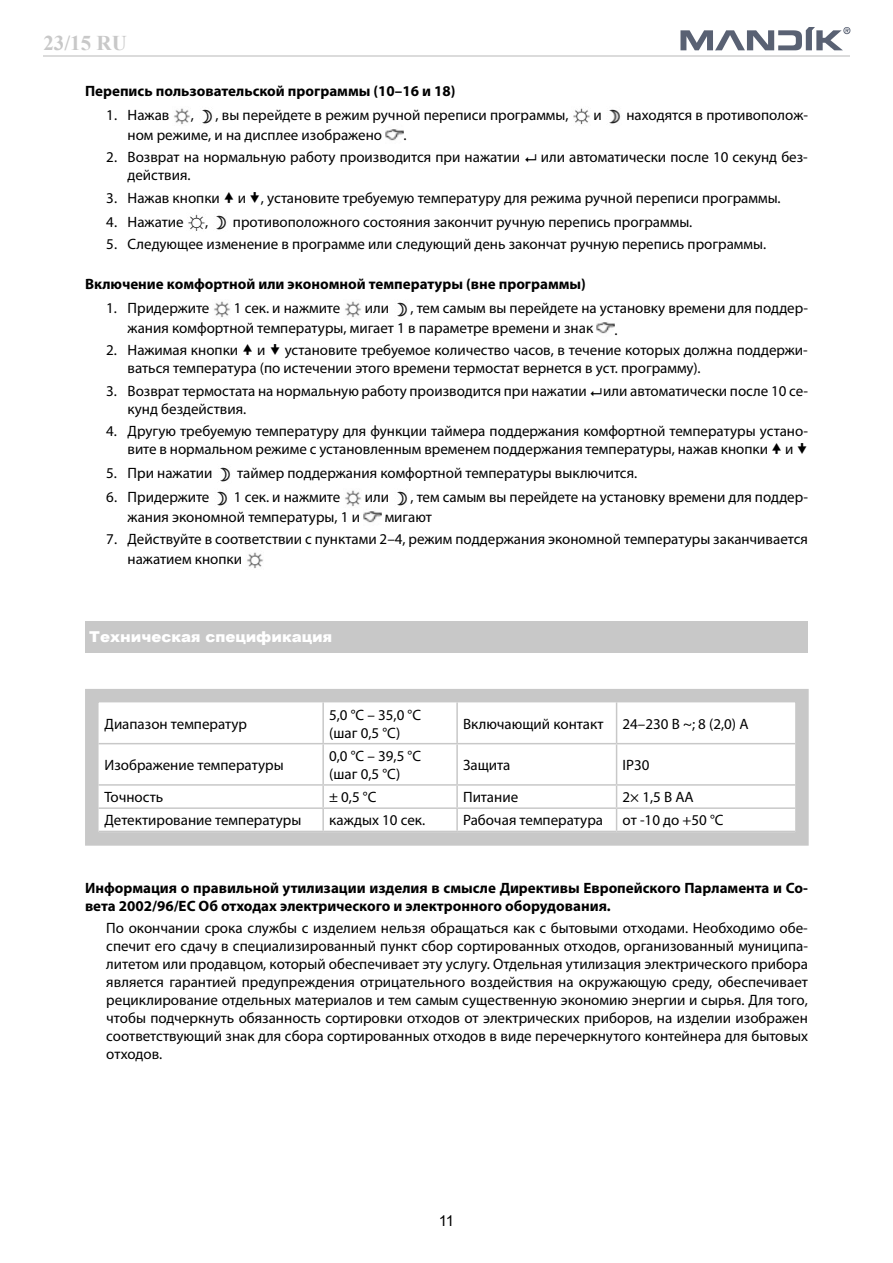
<style>
.page{position:relative;width:893px;height:1263px;background:#fff}
.page>*{position:absolute;margin:0;border:0;box-sizing:border-box;transform-origin:0 0}
.t1{font:700 21px "Times New Roman";color:#c8c8c8}
.t2{font:15px/18px "Myriad Pro";color:#000}
.t3{font:700 15px/18px "Myriad Pro";color:#000}
.t4{font:900 15px "Arial";color:#fff}
.t5{font:15px "Arial";color:#000}
</style>
<div class="page">
<hr style="left:43px;top:55px;width:806px;height:1px;background:#dbdbdb">
<svg style="left:680px;top:27px;width:170px;height:23px"></svg>
<img style="left:174px;top:108px;width:16px;height:17px">
<img style="left:202px;top:109px;width:11px;height:15px">
<img style="left:573px;top:108px;width:17px;height:17px">
<img style="left:609px;top:109px;width:12px;height:15px">
<img style="left:385px;top:129px;width:19px;height:12px">
<img style="left:188px;top:214px;width:17px;height:17px">
<img style="left:216px;top:215px;width:11px;height:15px">
<img style="left:214px;top:301px;width:16px;height:17px">
<img style="left:345px;top:301px;width:16px;height:17px">
<img style="left:397px;top:302px;width:11px;height:15px">
<img style="left:596px;top:322px;width:19px;height:12px">
<img style="left:220px;top:467px;width:11px;height:15px">
<img style="left:217px;top:491px;width:11px;height:15px">
<img style="left:345px;top:490px;width:16px;height:17px">
<img style="left:397px;top:491px;width:11px;height:15px">
<img style="left:363px;top:511px;width:18px;height:12px">
<img style="left:247px;top:552px;width:16px;height:17px">
<hr style="left:322px;top:702px;width:2px;height:41px;background:#c8c8c8">
<hr style="left:456px;top:702px;width:2px;height:41px;background:#c8c8c8">
<hr style="left:616px;top:702px;width:1px;height:41px;background:#c8c8c8">
<hr style="left:99px;top:743px;width:224px;height:1px;background:#c8c8c8">
<hr style="left:323px;top:743px;width:134px;height:1px;background:#c8c8c8">
<hr style="left:322px;top:744px;width:2px;height:40px;background:#c8c8c8">
<hr style="left:457px;top:743px;width:160px;height:1px;background:#c8c8c8">
<hr style="left:456px;top:744px;width:2px;height:40px;background:#c8c8c8">
<hr style="left:617px;top:743px;width:178px;height:1px;background:#c8c8c8">
<hr style="left:616px;top:744px;width:1px;height:40px;background:#c8c8c8">
<hr style="left:99px;top:784px;width:224px;height:2px;background:#c8c8c8">
<hr style="left:323px;top:784px;width:134px;height:2px;background:#c8c8c8">
<hr style="left:322px;top:786px;width:2px;height:21px;background:#c8c8c8">
<hr style="left:457px;top:784px;width:160px;height:2px;background:#c8c8c8">
<hr style="left:456px;top:786px;width:2px;height:21px;background:#c8c8c8">
<hr style="left:617px;top:784px;width:178px;height:2px;background:#c8c8c8">
<hr style="left:99px;top:807px;width:224px;height:2px;background:#c8c8c8">
<hr style="left:323px;top:807px;width:134px;height:2px;background:#c8c8c8">
<hr style="left:322px;top:809px;width:2px;height:22px;background:#c8c8c8">
<hr style="left:457px;top:807px;width:160px;height:2px;background:#c8c8c8">
<hr style="left:456px;top:809px;width:2px;height:22px;background:#c8c8c8">
<hr style="left:617px;top:807px;width:178px;height:2px;background:#c8c8c8">
<svg style="left:616px;top:786px;width:1px;height:45px"></svg>
<div style="left:85px;top:689px;width:724px;height:157px;border:14px solid #c8c8c8"></div>
<div style="left:85px;top:621px;width:723px;height:31px;background:#c8c8c8"></div>
<h1 class="t1" style="left:43px;top:28px;width:85px">23/15 RU</h1>
<p class="t3" style="left:85px;top:82px;width:372px">Перепись пользовательской программы (10–16 и 18)</p>
<p class="t2" style="left:106px;top:106px;width:65px">1. Нажав</p>
<p class="t2" style="left:191px;top:106px;width:5px">,</p>
<p class="t2" style="left:216px;top:106px;width:354px">, вы перейдете в режим ручной переписи программы,</p>
<p class="t2" style="left:593px;top:106px;width:10px">и</p>
<p class="t2" style="left:626px;top:106px;width:183px">находятся в противополож-</p>
<p class="t2" style="left:128px;top:126px;width:256px">ном режиме, и на дисплее изображено</p>
<p class="t2" style="left:404px;top:126px;width:5px">.</p>
<p class="t2" style="left:106px;top:148px;width:415px">2. Возврат на нормальную работу производится при нажатии</p>
<p class="t2" style="left:541px;top:148px;width:269px">или автоматически после 10 секунд без-</p>
<p class="t2" style="left:128px;top:166px;width:65px">действия.</p>
<p class="t2" style="left:106px;top:188px;width:676px">3. Нажав кнопки и , установите требуемую температуру для режима ручной переписи программы.</p>
<p class="t2" style="left:106px;top:212px;width:79px">4. Нажатие</p>
<p class="t2" style="left:205px;top:212px;width:5px">,</p>
<p class="t2" style="left:233px;top:212px;width:461px">противоположного состояния закончит ручную перепись программы.</p>
<p class="t2" style="left:106px;top:235px;width:661px">5. Следующее изменение в программе или следующий день закончат ручную перепись программы.</p>
<p class="t3" style="left:85px;top:275px;width:502px">Включение комфортной или экономной температуры (вне программы)</p>
<p class="t2" style="left:106px;top:299px;width:105px">1. Придержите</p>
<p class="t2" style="left:234px;top:299px;width:108px">1 сек. и нажмите</p>
<p class="t2" style="left:365px;top:299px;width:26px">или</p>
<p class="t2" style="left:128px;top:298px;width:682px;line-height:19.8px;text-indent:283px">, тем самым вы перейдете на установку времени для поддер&shy;жания комфортной температуры, мигает 1 в параметре времени и знак</p>
<p class="t2" style="left:615px;top:320px;width:5px">.</p>
<p class="t2" style="left:106px;top:341px;width:133px">2. Нажимая кнопки</p>
<p class="t2" style="left:257px;top:341px;width:10px">и</p>
<p class="t2" style="left:128px;top:341px;width:682px;text-indent:157px">установите требуемое количество часов, в течение которых должна поддержи&shy;ваться температура (по истечении этого времени термостат вернется в уст. программу).</p>
<p class="t2" style="left:128px;top:381px;width:682px;text-indent:-21px">3. Возврат термостата на нормальную работу производится при нажатии или автоматически после 10 се&shy;кунд бездействия.</p>
<p class="t2" style="left:106px;top:422px;width:703px;text-align:center">4. Другую требуемую температуру для функции таймера поддержания комфортной температуры устано&shy;вите в нормальном режиме с установленным временем поддержания температуры, нажав кнопки и</p>
<p class="t2" style="left:106px;top:464px;width:108px">5. При нажатии</p>
<p class="t2" style="left:237px;top:464px;width:402px">таймер поддержания комфортной температуры выключится.</p>
<p class="t2" style="left:106px;top:488px;width:105px">6. Придержите</p>
<p class="t2" style="left:234px;top:488px;width:108px">1 сек. и нажмите</p>
<p class="t2" style="left:365px;top:488px;width:26px">или</p>
<p class="t2" style="left:410px;top:488px;width:399px">, тем самым вы перейдете на установку времени для поддер-</p>
<p class="t2" style="left:128px;top:508px;width:234px">жания экономной температуры, 1 и</p>
<p class="t2" style="left:385px;top:508px;width:49px">мигают</p>
<p class="t2" style="left:128px;top:529px;width:682px;line-height:19.8px;text-indent:-21px">7. Действуйте в соответствии с пунктами 2–4, режим поддержания экономной температуры заканчивается нажатием кнопки</p>
<p class="t4" style="left:89px;top:626px;width:244px">Техническая спецификация</p>
<p class="t2" style="left:105px;top:714px;width:144px">Диапазон температур</p>
<p class="t2" style="left:329px;top:705px;width:93px">5,0 °C – 35,0 °C (шаг 0,5 °C)</p>
<p class="t2" style="left:463px;top:714px;width:142px">Включающий контакт</p>
<p class="t2" style="left:623px;top:714px;width:127px">24–230 В ~; 8 (2,0) A</p>
<p class="t2" style="left:105px;top:756px;width:181px">Изображение температуры</p>
<p class="t2" style="left:329px;top:747px;width:93px">0,0 °C – 39,5 °C (шаг 0,5 °C)</p>
<p class="t2" style="left:463px;top:756px;width:49px">Защита</p>
<p class="t2" style="left:623px;top:756px;width:28px">IP30</p>
<p class="t2" style="left:105px;top:788px;width:60px">Точность</p>
<p class="t2" style="left:329px;top:788px;width:49px">± 0,5 °C</p>
<p class="t2" style="left:463px;top:788px;width:57px">Питание</p>
<p class="t2" style="left:623px;top:788px;width:73px">2× 1,5 В AA</p>
<p class="t2" style="left:105px;top:811px;width:198px">Детектирование температуры</p>
<p class="t2" style="left:329px;top:811px;width:97px">каждых 10 сек.</p>
<p class="t2" style="left:463px;top:811px;width:141px">Рабочая температура</p>
<p class="t2" style="left:623px;top:811px;width:102px">от -10 до +50 °C</p>
<p class="t3" style="left:85px;top:878px;width:724px">Информация о правильной утилизации изделия в смысле Директивы Европейского Парламента и Со&shy;вета 2002/96/ЕС Об отходах электрического и электронного оборудования.</p>
<p class="t2" style="left:106px;top:918px;width:703px;text-align:justify">По окончании срока службы с изделием нельзя обращаться как с бытовыми отходами. Необходимо обе&shy;спечит его сдачу в специализированный пункт сбор сортированных отходов, организованный муниципа&shy;литетом или продавцом, который обеспечивает эту услугу. Отдельная утилизация электрического прибора является гарантией предупреждения отрицательного воздействия на окружающую среду, обеспечивает рециклирование отдельных материалов и тем самым существенную экономию энергии и сырья. Для того, чтобы подчеркнуть обязанность сортировки отходов от электрических приборов, на изделии изображен соответствующий знак для сбора сортированных отходов в виде перечеркнутого контейнера для бытовых отходов.</p>
<p class="t5" style="left:439px;top:1210px;width:17px">11</p>
</div>
